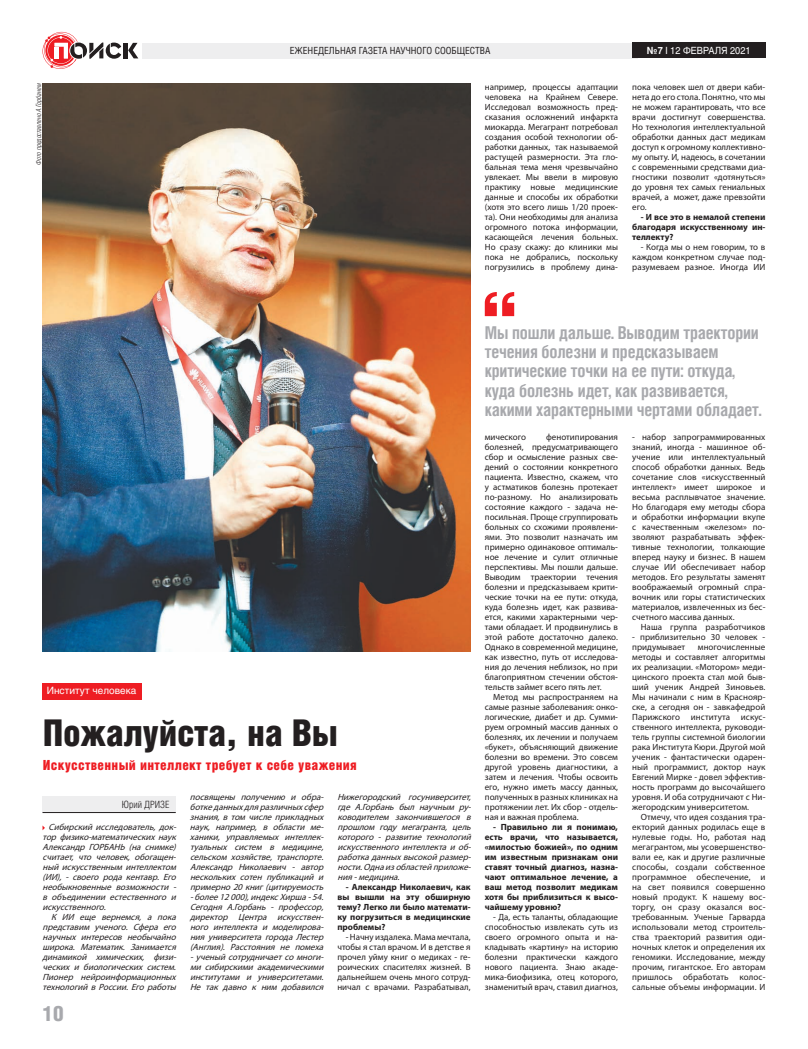
<style>
.page{position:relative;width:808px;height:1049px;background:#fff}
.page>*{position:absolute;margin:0;border:0;box-sizing:border-box;transform-origin:0 0}
.t1{font:37px "Helios Cond Black C";letter-spacing:-.01em;color:#231f20}
.t2{font:21.1px "Helios Cond Black C";color:#a8a9ad}
.t3{font:700 17.7px/19.3px "Helios Cond C";letter-spacing:-.01em;color:#a8a9ad;scale:.96 1}
.t4{font:14px "Helios Cond Black C";letter-spacing:.02em;color:#ee1d23}
.t5{font:10px "Helios C";color:#fff}
.t6{font:10px "Helios Cond Light C";color:#231f20}
.t7{font:9.8px "Helios Cond C";color:#231f20}
.t8{font:9.8px "Helios C";color:#fff;scale:.93 1}
.t9{font:9px/10px "Myriad Pro";color:#231f20;text-align:justify}
.t10{font:italic 9px/10px "Myriad Pro";color:#231f20}
.t11{font:700 9px/10px "Myriad Pro";color:#231f20;text-align:justify}
.t12{font:italic 7px "Helios Cond Light C";color:#231f20}
.s1{font-weight:700}
</style>
<div class="page">
<hr style="left:124px;top:43px;width:4px;height:15px;background:#231f20">
<svg style="left:128px;top:43px;width:10px;height:15px"></svg>
<svg style="left:43px;top:32px;width:78px;height:37px"></svg>
<div style="left:142px;top:43px;width:496px;height:16px;background:#eeeeef"></div>
<div style="left:632px;top:43px;width:133px;height:15px;background:#231f20"></div>
<img style="left:43px;top:84px;width:428px;height:567px">
<div style="left:43px;top:796px;width:133px;height:16px;background:#eeeeef"></div>
<hr style="left:43px;top:812px;width:133px;height:1px;background:#231f20">
<div style="left:43px;top:683px;width:99px;height:16px;background:#ee1d23"></div>
<svg style="left:485px;top:292px;width:29px;height:24px"></svg>
<p class="t12" style="left:35px;top:165px;width:82px;rotate:-90deg">Фото предоставлено А.Горбанем</p>
<p class="t7" style="left:290px;top:45px;width:202px">ЕЖЕНЕДЕЛЬНАЯ ГАЗЕТА НАУЧНОГО СООБЩЕСТВА</p>
<p class="t8" style="left:647px;top:44px;width:113px"><span class="s1">№7</span> I 12 ФЕВРАЛЯ 2021</p>
<p class="t9" style="left:485px;top:82px;width:135px">например, процессы адаптации человека на Крайнем Севере.<br>Исследовал возможность пред&shy;сказания осложнений инфаркта миокарда. Мегагрант потребовал создания особой технологии об&shy;работки данных, так называемой растущей размерности. Эта гло&shy;бальная тема меня чрезвычайно увлекает. Мы ввели в мировую практику новые медицинские данные и способы их обработки (хотя это всего лишь 1/20 проек&shy;та). Они необходимы для анализа огромного потока информации, касающейся лечения больных.<br>Но сразу скажу: до клиники мы пока не добрались, поскольку погрузились в проблему дина-</p>
<p class="t9" style="left:632px;top:82px;width:135px">пока человек шел от двери каби&shy;нета до его стола. Понятно, что мы не можем гарантировать, что все врачи достигнут совершенства.<br>Но технология интеллектуальной обработки данных даст медикам доступ к огромному коллективно&shy;му опыту. И, надеюсь, в сочетании с современными средствами диа&shy;гностики позволит «дотянуться» до уровня тех самых гениальных врачей, а может, даже превзойти его.</p>
<p class="t11" style="left:632px;top:212px;width:135px;text-indent:9px">- И все это в немалой степени благодаря искусственному ин&shy;теллекту?</p>
<p class="t9" style="left:632px;top:242px;width:135px;text-indent:9px">- Когда мы о нем говорим, то в каждом конкретном случае под&shy;разумеваем разное. Иногда ИИ</p>
<h3 class="t3" style="left:485px;top:322px;width:290px">Мы пошли дальше. Выводим траектории течения болезни и предсказываем критические точки на ее пути: откуда, куда болезнь идет, как развивается, какими характерными чертами обладает.</h3>
<p class="t5" style="left:47px;top:684px;width:91px">Институт человека</p>
<h1 class="t1" style="left:43px;top:712px;width:297px">Пожалуйста, на Вы</h1>
<h3 class="t4" style="left:43px;top:757px;width:315px">Искусственный интеллект требует к себе уважения</h3>
<p class="t6" style="left:122px;top:798px;width:49px">Юрий ДРИЗЕ</p>
<p class="t10" style="left:43px;top:822px;width:136px;text-indent:6px">Сибирский исследователь, док&shy;тор физико-математических наук<br>Александр ГОРБАНЬ (на снимке) считает, что человек, обогащен&shy;ный искусственным интеллектом (ИИ), - своего рода кентавр. Его необыкновенные возможности - в объединении естественного и искусственного.</p>
<p class="t10" style="left:43px;top:912px;width:136px;text-indent:9px">К ИИ еще вернемся, а пока представим ученого. Сфера его научных интересов необычайно широка. Математик. Занимается динамикой химических, физи&shy;ческих и биологических систем.<br>Пионер нейроинформационных технологий в России. Его работы</p>
<h2 class="t2" style="left:43px;top:1001px;width:23px">10</h2>
<p class="t10" style="left:190px;top:792px;width:136px">посвящены получению и обра&shy;ботке данных для различных сфер знания, в том числе прикладных наук, например, в области ме&shy;ханики, управляемых интеллек&shy;туальных систем в медицине, сельском хозяйстве, транспорте.<br>Александр Николаевич - автор нескольких сотен публикаций и примерно 20 книг (цитируемость</p>
<p class="t10" style="left:190px;top:892px;width:136px">- более 12 000), индекс Хирша - 54.<br>Сегодня А.Горбань - профессор, директор Центра искусствен&shy;ного интеллекта и моделирова&shy;ния университета города Лестер (Англия). Расстояния не помеха</p>
<p class="t10" style="left:190px;top:952px;width:136px;text-align:justify">- ученый сотрудничает со многи&shy;ми сибирскими академическими институтами и университетами.<br>Не так давно к ним добавился</p>
<p class="t10" style="left:337px;top:792px;width:136px">Нижегородский госуниверситет, где А.Горбань был научным ру&shy;ководителем закончившегося в прошлом году мегагранта, цель которого - развитие технологий искусственного интеллекта и об&shy;работка данных высокой размер&shy;ности.Одна из областей приложе&shy;ния - медицина.</p>
<p class="t11" style="left:337px;top:882px;width:135px;text-indent:9px">- Александр Николаевич, как вы вышли на эту обширную тему? Легко ли было математи&shy;ку погрузиться в медицинские проблемы?</p>
<p class="t9" style="left:337px;top:932px;width:135px;text-indent:9px">- Начну издалека. Мама мечтала, чтобы я стал врачом. И в детстве я прочел уйму книг о медиках - ге&shy;роических спасителях жизней. В дальнейшем очень много сотруд&shy;ничал с врачами. Разрабатывал,</p>
<p class="t9" style="left:485px;top:432px;width:135px;text-indent:61px">фенотипирования болезней, предусматривающего сбор и осмысление разных све&shy;дений о состоянии конкретного пациента. Известно, скажем, что у астматиков болезнь протекает по-разному. Но анализировать состояние каждого - задача не&shy;посильная. Проще сгруппировать больных со схожими проявлени&shy;ями. Это позволит назначать им примерно одинаковое оптималь&shy;ное лечение и сулит отличные перспективы. Мы пошли дальше.<br>Выводим траектории течения болезни и предсказываем крити&shy;ческие точки на ее пути: откуда, куда болезнь идет, как развива&shy;ется, какими характерными чер&shy;тами обладает. И продвинулись в этой работе достаточно далеко.<br>Однако в современной медицине, как известно, путь от исследова&shy;ния до лечения неблизок, но при благоприятном стечении обстоя&shy;тельств займет всего пять лет.</p>
<p class="t9" style="left:485px;top:692px;width:135px;text-indent:9px">Метод мы распространяем на самые разные заболевания: онко&shy;логические, диабет и др. Сумми&shy;руем огромный массив данных о болезнях, их лечении и получаем «букет», объясняющий движение болезни во времени. Это совсем другой уровень диагностики, а затем и лечения. Чтобы освоить его, нужно иметь массу данных, полученных в разных клиниках на протяжении лет. Их сбор - отдель&shy;ная и важная проблема.</p>
<p class="t11" style="left:485px;top:822px;width:135px;text-indent:9px">- Правильно ли я понимаю, есть врачи, что называется, «милостью божией», по одним им известным признакам они ставят точный диагноз, назна&shy;чают оптимальное лечение, а ваш метод позволит медикам хотя бы приблизиться к высо&shy;чайшему уровню?</p>
<p class="t9" style="left:485px;top:912px;width:135px;text-indent:9px">- Да, есть таланты, обладающие способностью извлекать суть из своего огромного опыта и на&shy;кладывать «картину» на историю болезни практически каждого нового пациента. Знаю акаде&shy;мика-биофизика, отец которого, знаменитый врач, ставил диагноз,</p>
<p class="t9" style="left:485px;top:432px;width:43px">мического</p>
<p class="t9" style="left:632px;top:432px;width:135px">- набор запрограммированных знаний, иногда - машинное об&shy;учение или интеллектуальный способ обработки данных. Ведь сочетание слов «искусственный интеллект» имеет широкое и весьма расплывчатое значение.<br>Но благодаря ему методы сбора и обработки информации вкупе с качественным «железом» по&shy;зволяют разрабатывать эффек&shy;тивные технологии, толкающие вперед науку и бизнес. В нашем случае ИИ обеспечивает набор методов. Его результаты заменят воображаемый огромный спра&shy;вочник или горы статистических материалов, извлеченных из бес&shy;счетного массива данных.</p>
<p class="t9" style="left:641px;top:622px;width:126px">Наша группа разработчиков</p>
<p class="t9" style="left:632px;top:632px;width:135px">- приблизительно 30 человек - придумывает</p>
<p class="t9" style="left:632px;top:642px;width:135px;text-indent:66px">многочисленные методы и составляет алгоритмы их реализации. «Мотором» меди&shy;цинского проекта стал мой быв&shy;ший ученик Андрей Зиновьев.<br>Мы начинали с ним в Краснояр&shy;ске, а сегодня он - завкафедрой Парижского института искус&shy;ственного интеллекта, руководи&shy;тель группы системной биологии рака Института Кюри. Другой мой ученик - фантастически одарен&shy;ный программист, доктор наук Евгений Мирке - довел эффектив&shy;ность программ до высочайшего уровня. И оба сотрудничают с Ни&shy;жегородским университетом.</p>
<p class="t9" style="left:632px;top:812px;width:135px;text-indent:9px">Отмечу, что идея создания тра&shy;екторий данных родилась еще в нулевые годы. Но, работая над мегагрантом, мы усовершенство&shy;вали ее, как и другие различные способы, создали собственное программное обеспечение, и на свет появился совершенно новый продукт. К нашему вос&shy;торгу, он сразу оказался вос&shy;требованным. Ученые Гарварда использовали метод строитель&shy;ства траекторий развития оди&shy;ночных клеток и определения их геномики. Исследование, между прочим, гигантское. Его авторам пришлось обработать колос&shy;сальные объемы информации. И</p>
</div>
